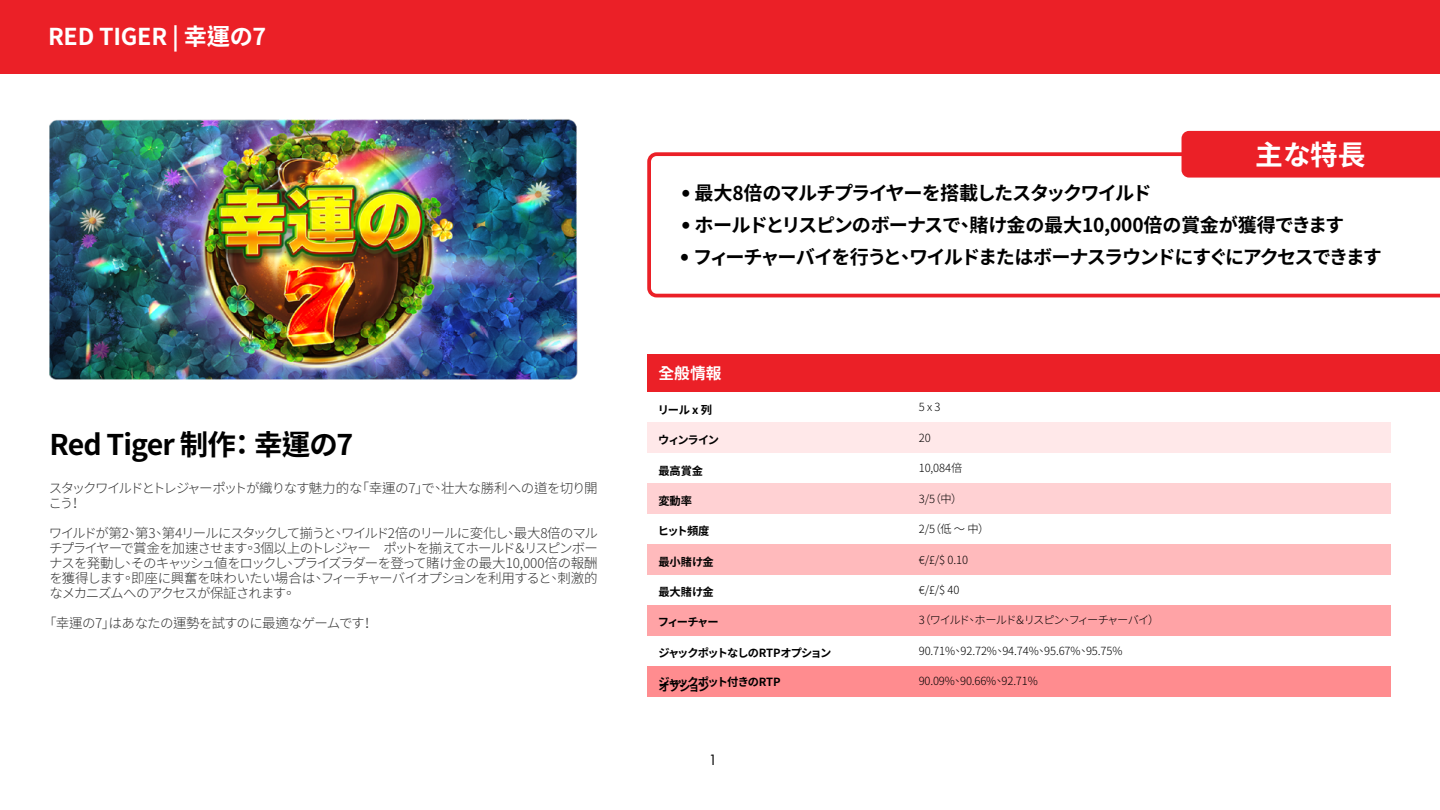
<style>
.page{position:relative;width:1440px;height:810px;background:#fff}
.page>*{position:absolute;margin:0;border:0;box-sizing:border-box;transform-origin:0 0}
.t1{font:700 28.5px "Noto Sans CJ Ktc";letter-spacing:-.03em;color:#000}
.t2{font:700 27.75px "Noto Sans CJ Ktc";color:#fff}
.t3{font:700 23.25px "Noto Sans CJ Ktc";letter-spacing:-.01em;color:#fff}
.t4{font:700 19.12px "Noto Sans CJ Ktc";letter-spacing:-.07em;color:#000}
.t5{font:700 19.12px "Noto Sans CJ Ktc";letter-spacing:-.035em;color:#000}
.t6{font:700 15.75px "Noto Sans CJ Ktc";color:#fff}
.t7{font:15.6px "Futura PT";color:#000}
.t8{font:300 13.5px/15px "Noto Sans CJ Ktc";letter-spacing:-.07em;color:#333}
.t9{font:300 13.5px "Noto Sans CJ Ktc";letter-spacing:-.045em;color:#333}
.t10{font:300 11.25px "Noto Sans CJ Ktc";letter-spacing:-.015em;color:#000}
.t11{font:700 11.25px "Noto Sans CJ Ktc";letter-spacing:-.075em;color:#000}
.t12{font:300 11.25px "Noto Sans CJ Ktc";letter-spacing:-.115em;color:#000}
.s1{font-family:"Avenir";font-weight:400}
</style>
<div class="page">
<div style="left:647px;top:666px;width:743px;height:30px;background:#ff8c8f"></div>
<div style="left:647px;top:483px;width:743px;height:31px;background:#ffd1d3"></div>
<div style="left:647px;top:544px;width:743px;height:31px;background:#ffbabc"></div>
<div style="left:647px;top:605px;width:743px;height:31px;background:#ffa3a6"></div>
<div style="left:647px;top:422px;width:743px;height:31px;background:#ffe8e9"></div>
<img style="left:49px;top:119px;width:529px;height:261px">
<svg style="left:647px;top:152px;width:793px;height:145px"></svg>
<div style="left:1182px;top:131px;width:258px;height:47px;background:#eb2027"></div>
<div style="left:647px;top:355px;width:793px;height:37px;background:#eb2027"></div>
<div style="left:0;top:0;width:1440px;height:74px;background:#eb2027"></div>
<h3 class="t3" style="left:48px;top:24px;width:220px">RED TIGER | 幸運の7</h3>
<h1 class="t1" style="left:50px;top:428px;width:305px">Red Tiger 制作： 幸運の7</h1>
<p class="t8" style="left:49px;top:481px;width:551px">スタックワイルドとトレジャーポットが織りなす魅力的な「幸運の7」で、壮大な勝利への道を切り開こう！</p>
<p class="t8" style="left:49px;top:526px;width:550px;text-align:justify">ワイルドが第2、第3、第4リールにスタックして揃うと、ワイルド2倍のリールに変化し、最大8倍のマルチプライヤーで賞金を加速させます。3個以上のトレジャー ポットを揃えてホールド＆リスピンボーナスを発動し、そのキャッシュ値をロックし、プライズラダーを登って賭け金の最大10,000倍の報酬を獲得します。即座に興奮を味わいたい場合は、フィーチャーバイオプションを利用すると、刺激的なメカニズムへのアクセスが保証されます。</p>
<p class="t9" style="left:43px;top:616px;width:332px">「幸運の7」はあなたの運勢を試すのに最適なゲームです！</p>
<h2 class="t2" style="left:1255px;top:139px;width:112px">主な特長</h2>
<h3 class="t4" style="left:681px;top:182px;width:472px"><span class="s1">•</span> 最大8倍のマルチプライヤーを搭載したスタックワイルド</h3>
<h3 class="t5" style="left:681px;top:214px;width:665px"><span class="s1">•</span> ホールドとリスピンのボーナスで、賭け金の最大10,000倍の賞金が獲得できます</h3>
<h3 class="t4" style="left:680px;top:246px;width:704px"><span class="s1">•</span> フィーチャーバイを行うと、ワイルドまたはボーナスラウンドにすぐにアクセスできます</h3>
<p class="t6" style="left:659px;top:365px;width:64px">全般情報</p>
<p class="t11" style="left:658px;top:403px;width:56px">リール x 列</p>
<p class="t11" style="left:658px;top:434px;width:62px">ウィンライン</p>
<p class="t11" style="left:658px;top:464px;width:46px">最高賞金</p>
<p class="t11" style="left:658px;top:494px;width:35px">変動率</p>
<p class="t11" style="left:658px;top:525px;width:53px">ヒット頻度</p>
<p class="t11" style="left:658px;top:556px;width:57px">最小賭け金</p>
<p class="t11" style="left:658px;top:586px;width:57px">最大賭け金</p>
<p class="t11" style="left:658px;top:616px;width:62px">フィーチャー</p>
<p class="t11" style="left:658px;top:646px;width:174px">ジャックポットなしのRTPオプション</p>
<p class="t11" style="left:658px;top:681px;width:53px">オプション</p>
<p class="t11" style="left:658px;top:675px;width:124px">ジャックポット付きのRTP</p>
<p class="t7" style="left:708px;top:751px;width:10px">1</p>
<p class="t10" style="left:919px;top:401px;width:23px">5 x 3</p>
<p class="t10" style="left:919px;top:431px;width:13px">20</p>
<p class="t10" style="left:919px;top:462px;width:45px">10,084倍</p>
<p class="t10" style="left:919px;top:492px;width:45px">3/5（中）</p>
<p class="t10" style="left:919px;top:523px;width:72px">2/5（低 ～ 中）</p>
<p class="t10" style="left:919px;top:553px;width:51px">€/£/$ 0.10</p>
<p class="t10" style="left:919px;top:584px;width:42px">€/£/$ 40</p>
<p class="t12" style="left:919px;top:614px;width:242px">3（ワイルド、ホールド＆リスピン、フィーチャーバイ）</p>
<p class="t10" style="left:919px;top:644px;width:205px">90.71%、92.72%、94.74%、95.67%、95.75%</p>
<p class="t10" style="left:919px;top:675px;width:120px">90.09%、90.66%、92.71%</p>
</div>
